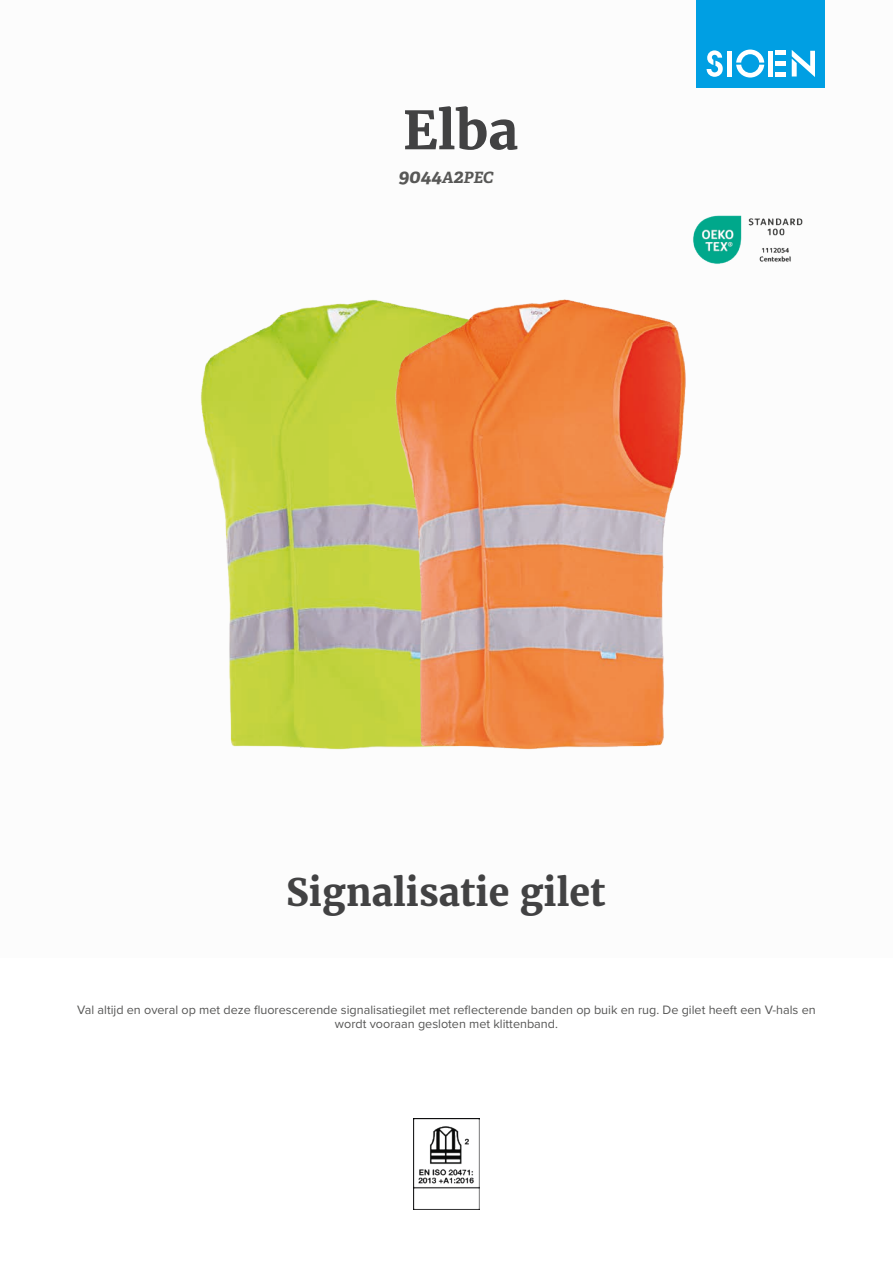
<style>
.page{position:relative;width:893px;height:1263px;background:#fff}
.page>*{position:absolute;margin:0;border:0;box-sizing:border-box;transform-origin:0 0}
.t1{font:700 52.5px "Merriweather";color:#424243}
.t2{font:700 37.5px "Merriweather";color:#424243}
.t3{font:italic 700 19.5px "Adelle";color:#575756}
.t4{font:12.6px/13.6px "Proxima Nova";color:#575756;text-align:center}
.s1{font-size:15.6px}
</style>
<div class="page">
<div style="left:697px;top:0;width:128px;height:88px;background:#009fe3"></div>
<svg style="left:707px;top:50px;width:16px;height:27px"></svg>
<svg style="left:736px;top:50px;width:28px;height:28px"></svg>
<div style="left:727px;top:51px;width:5px;height:26px;background:#fff"></div>
<div style="left:768px;top:51px;width:5px;height:26px;background:#fff"></div>
<div style="left:775px;top:72px;width:11px;height:5px;background:#fff"></div>
<div style="left:775px;top:61px;width:11px;height:5px;background:#fff"></div>
<hr style="left:775px;top:51px;width:11px;height:4px;background:#fff">
<svg style="left:792px;top:50px;width:23px;height:27px"></svg>
<img style="left:783px;top:218px;width:20px;height:44px">
<img style="left:413px;top:1118px;width:67px;height:92px">
<img style="left:200px;top:309px;width:98px;height:439px">
<img style="left:298px;top:215px;width:485px;height:535px">
<h1 class="t1" style="left:403px;top:95px;width:117px">Elba</h1>
<h3 class="t3" style="left:398px;top:164px;width:96px">9044<span class="s1">A</span>2<span class="s1">PEC</span></h3>
<h2 class="t2" style="left:286px;top:867px;width:321px">Signalisatie gilet</h2>
<p class="t4" style="left:77px;top:1002px;width:740px">Val altijd en overal op met deze fluorescerende signalisatiegilet met reflecterende banden op buik en rug. De gilet heeft een V-hals en wordt vooraan gesloten met klittenband.</p>
</div>
